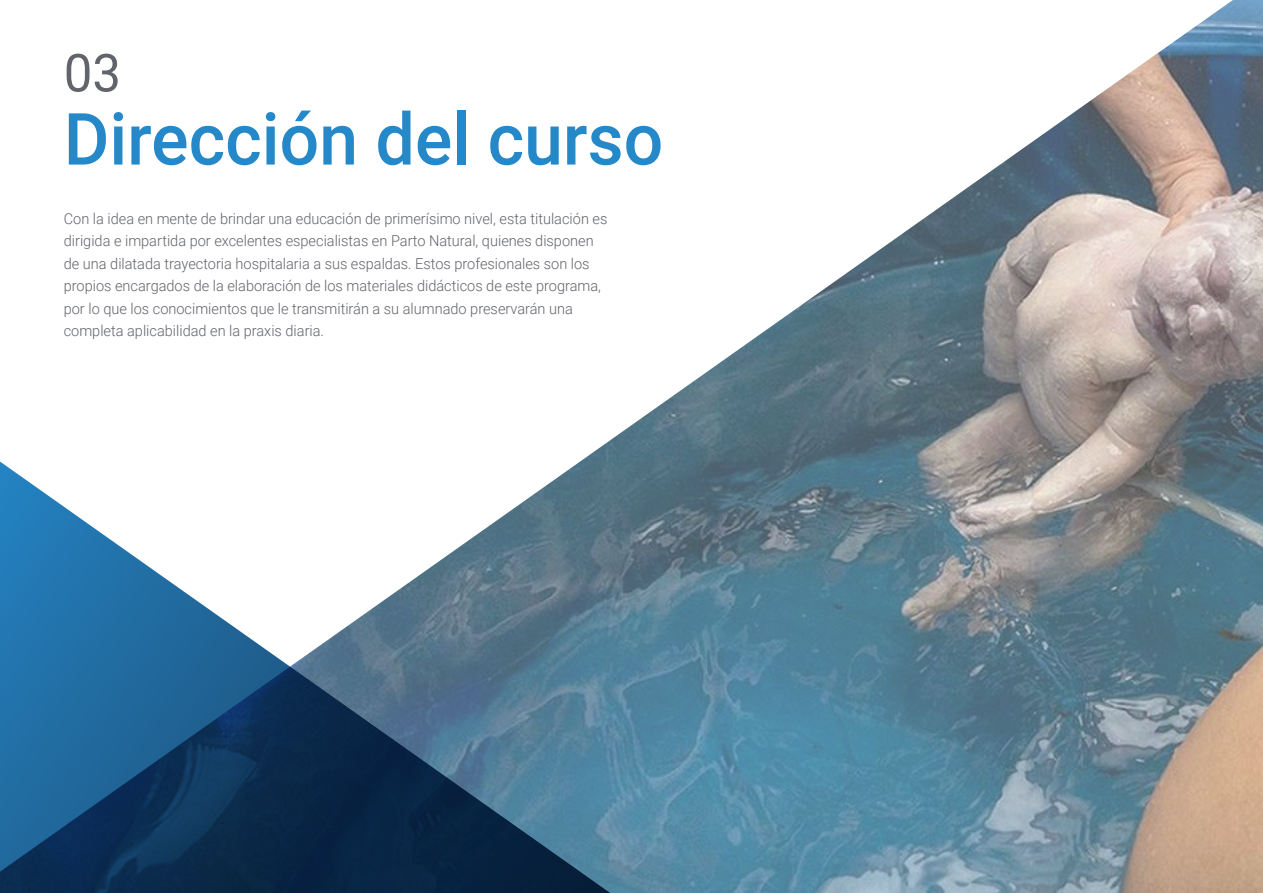
<style>
.page{position:relative;width:1263px;height:893px;background:#fff}
.page>*{position:absolute;margin:0;border:0;box-sizing:border-box;transform-origin:0 0}
.t1{font:500 72px "Roboto";color:#2488c9}
.t2{font:52.5px "Roboto";color:#61646a}
.t3{font:300 15px/22.5px "Roboto";color:#61646a}
</style>
<div class="page">
<img style="left:602px;top:0;width:661px;height:893px">
<svg style="left:0;top:446px;width:640px;height:447px"></svg>
<h2 class="t2" style="left:64px;top:36px;width:59px">03</h2>
<h1 class="t1" style="left:64px;top:89px;width:601px">Dirección del curso</h1>
<p class="t3" style="left:64px;top:207px;width:545px">Con la idea en mente de brindar una educación de primerísimo nivel, esta titulación es dirigida e impartida por excelentes especialistas en Parto Natural, quienes disponen de una dilatada trayectoria hospitalaria a sus espaldas. Estos profesionales son los propios encargados de la elaboración de los materiales didácticos de este programa, por lo que los conocimientos que le transmitirán a su alumnado preservarán una completa aplicabilidad en la praxis diaria.</p>
</div>
